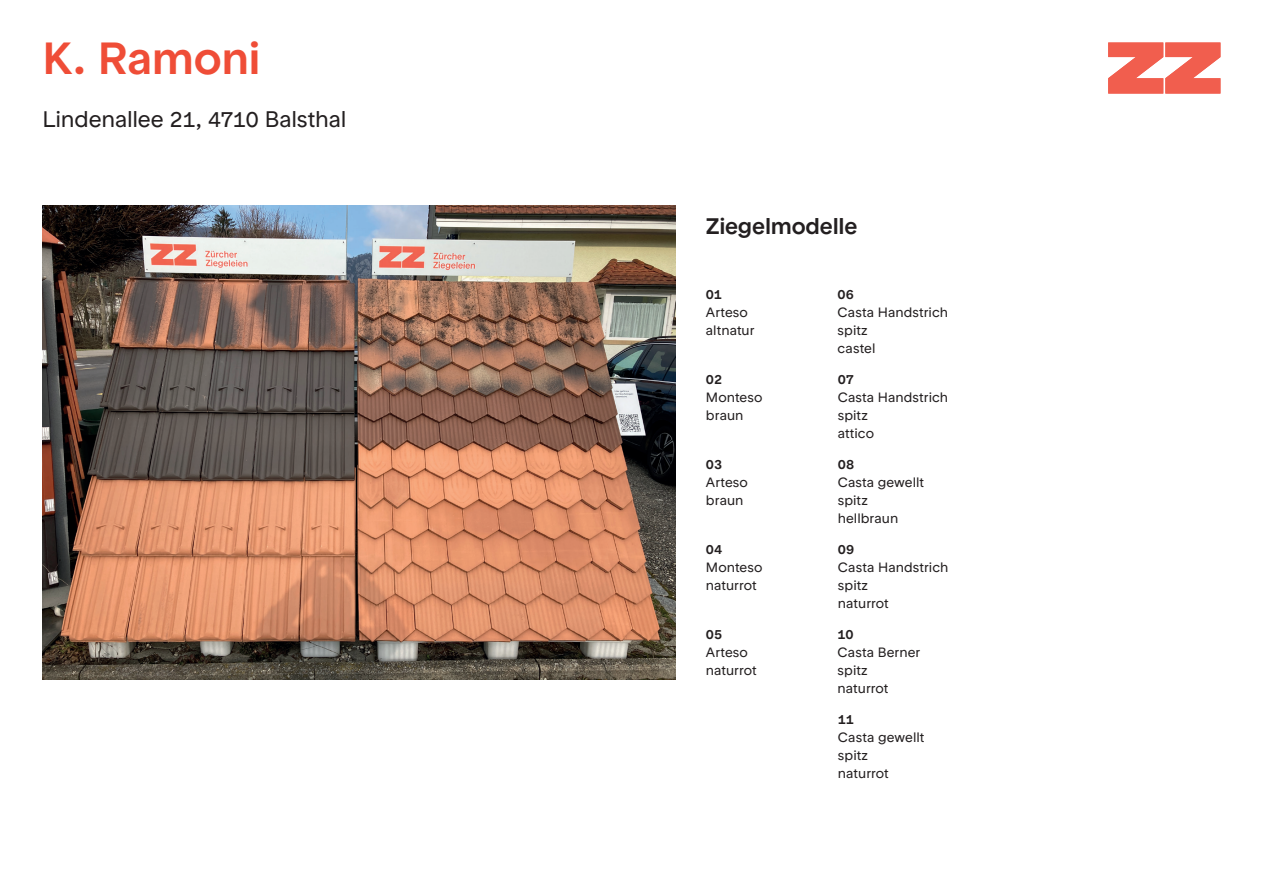
<style>
.page{position:relative;width:1263px;height:893px;background:#fff}
.page>*{position:absolute;margin:0;border:0;box-sizing:border-box;transform-origin:0 0}
.t1{font:500 45px "ZZ Rondelle";letter-spacing:-.01em;color:#ef4d37}
.t2{font:22.5px "ZZ Rondelle";letter-spacing:-.01em;color:#231f20}
.t3{font:500 22.5px "ZZ Rondelle";letter-spacing:-.005em;color:#231f20}
.t4{font:13.5px/18px "ZZ Rondelle";letter-spacing:.005em;color:#231f20}
.t5{font:500 13.5px "ZZ Rondelle";color:#231f20}
</style>
<div class="page">
<svg style="left:1108px;top:43px;width:112px;height:51px"></svg>
<img style="left:43px;top:205px;width:632px;height:474px">
<h1 class="t1" style="left:43px;top:31px;width:220px">K. Ramoni</h1>
<h2 class="t2" style="left:43px;top:106px;width:305px">Lindenallee 21, 4710 Balsthal</h2>
<h2 class="t3" style="left:706px;top:213px;width:153px">Ziegelmodelle</h2>
<p class="t5" style="left:706px;top:286px;width:18px">01</p>
<p class="t4" style="left:706px;top:303px;width:50px">Arteso altnatur</p>
<p class="t5" style="left:706px;top:371px;width:18px">02</p>
<p class="t4" style="left:706px;top:388px;width:58px">Monteso braun</p>
<p class="t5" style="left:706px;top:456px;width:18px">03</p>
<p class="t4" style="left:706px;top:473px;width:44px">Arteso braun</p>
<p class="t5" style="left:706px;top:541px;width:18px">04</p>
<p class="t4" style="left:706px;top:558px;width:58px">Monteso naturrot</p>
<p class="t5" style="left:706px;top:626px;width:18px">05</p>
<p class="t4" style="left:706px;top:643px;width:52px">Arteso naturrot</p>
<p class="t5" style="left:838px;top:286px;width:18px">06</p>
<p class="t4" style="left:838px;top:303px;width:112px">Casta Handstrich spitz<br>castel</p>
<p class="t5" style="left:838px;top:371px;width:18px">07</p>
<p class="t4" style="left:838px;top:388px;width:112px">Casta Handstrich spitz<br>attico</p>
<p class="t5" style="left:838px;top:456px;width:18px">08</p>
<p class="t4" style="left:838px;top:473px;width:88px">Casta gewellt spitz hellbraun</p>
<p class="t5" style="left:838px;top:541px;width:18px">09</p>
<p class="t4" style="left:838px;top:558px;width:112px">Casta Handstrich spitz<br>naturrot</p>
<p class="t5" style="left:838px;top:626px;width:18px">10</p>
<p class="t4" style="left:838px;top:643px;width:84px">Casta Berner spitz naturrot</p>
<p class="t5" style="left:838px;top:711px;width:18px">11</p>
<p class="t4" style="left:838px;top:728px;width:88px">Casta gewellt spitz<br>naturrot</p>
</div>
